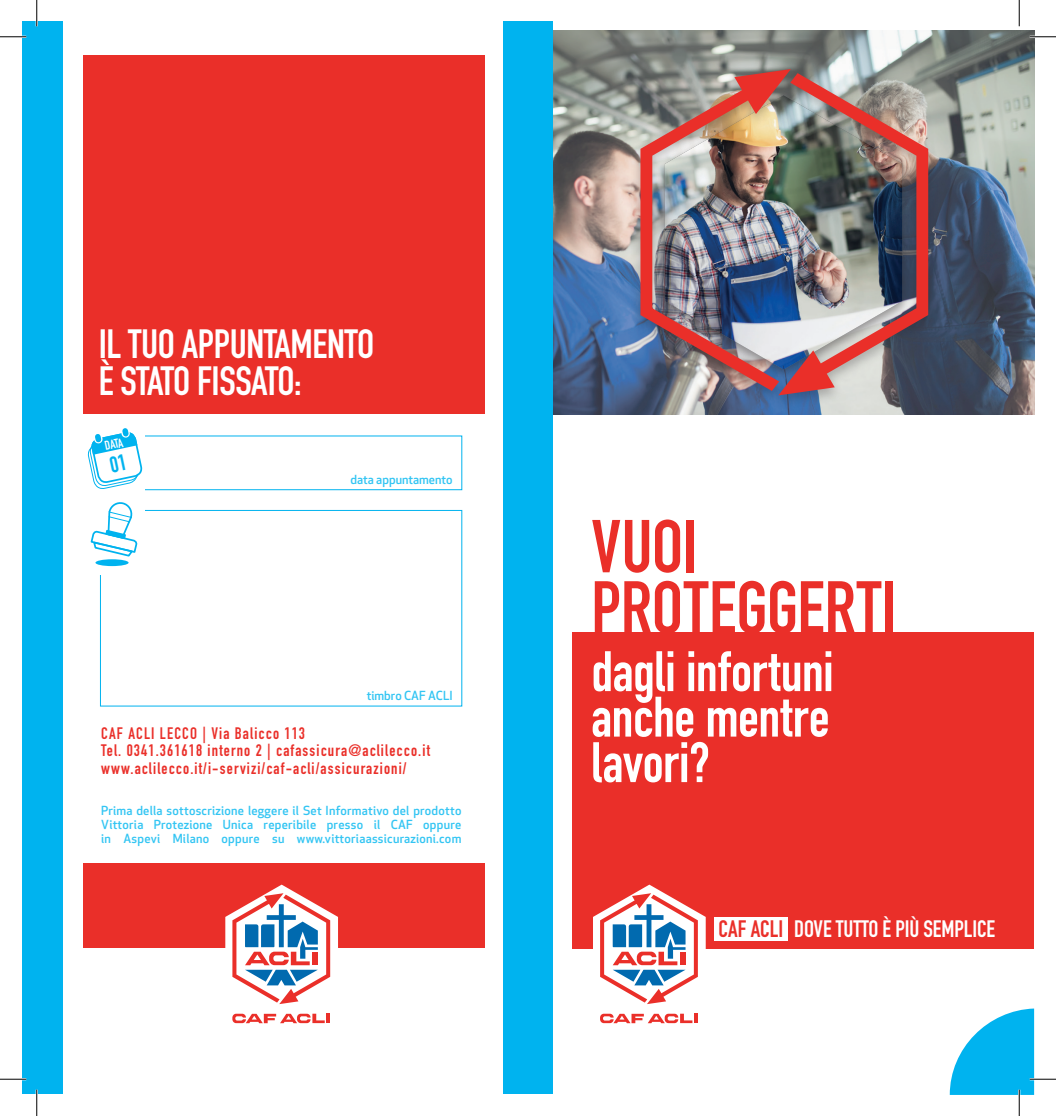
<style>
.page{position:relative;width:1056px;height:1116px;background:#fff}
.page>*{position:absolute;margin:0;border:0;box-sizing:border-box;transform-origin:0 0}
.t1{font:700 73.5px/61.2px "DIN Condensed";color:#ea2f29}
.t2{font:700 56px/45.5px "DIN Condensed";letter-spacing:-.005em;color:#fff;text-align:justify}
.t3{font:700 40.25px/36.8px "DIN Condensed";letter-spacing:-.01em;color:#fff}
.t4{font:700 23.45px "DIN Condensed";letter-spacing:-.005em;color:#fff}
.t5{font:700 16.45px/17.5px "DIN Condensed";letter-spacing:.07em;color:#ea2f29}
.t6{font:700 12.6px "DIN Condensed";color:#fff}
.t7{font:500 12.25px/14px "Apex New";letter-spacing:.02em;color:#33c5f3;text-align:justify}
.t8{font:500 12.25px "Apex New";color:#33c5f3}
.s1{color:#ea2f29}
</style>
<div class="page">
<img style="left:553px;top:30px;width:481px;height:384px">
<div style="left:630px;top:64px;width:309px;height:346px;background:#231f20;opacity:.3"></div>
<img style="left:640px;top:69px;width:151px;height:322px">
<img style="left:778px;top:73px;width:150px;height:322px">
<div style="left:503px;top:22px;width:50px;height:1071px;background:#00b3ef"></div>
<div style="left:22px;top:22px;width:41px;height:1071px;background:#00b3ef"></div>
<div style="left:572px;top:632px;width:462px;height:316px;background:#ea2f29"></div>
<svg style="left:593px;top:884px;width:113px;height:139px"></svg>
<div style="left:714px;top:916px;width:74px;height:24px;background:#fff"></div>
<div style="left:83px;top:863px;width:401px;height:84px;background:#ea2f29"></div>
<svg style="left:225px;top:884px;width:113px;height:139px"></svg>
<div style="left:83px;top:55px;width:401px;height:359px;background:#ea2f29"></div>
<div style="left:100px;top:435px;width:362px;height:55px;border:1px solid #00b3ef"></div>
<div style="left:71px;top:415px;width:74px;height:82px;background:#fff"></div>
<div style="left:100px;top:510px;width:362px;height:196px;border:1px solid #00b3ef"></div>
<div style="left:88px;top:496px;width:57px;height:78px;background:#fff"></div>
<div style="left:95px;top:559px;width:34px;height:7px;background:#00b3ef;border-radius:50%"></div>
<svg style="left:90px;top:502px;width:47px;height:55px"></svg>
<hr style="left:0;top:36px;width:26px;height:2px;background:#fff">
<hr style="left:1029px;top:36px;width:27px;height:2px;background:#fff">
<hr style="left:0;top:1077px;width:26px;height:3px;background:#fff">
<hr style="left:36px;top:0;width:2px;height:26px;background:#fff">
<hr style="left:36px;top:1089px;width:2px;height:26px;background:#fff">
<svg style="left:0;top:36px;width:26px;height:1px"></svg>
<svg style="left:1029px;top:36px;width:27px;height:1px"></svg>
<svg style="left:0;top:1078px;width:26px;height:1px"></svg>
<svg style="left:36px;top:0;width:1px;height:26px"></svg>
<svg style="left:36px;top:1089px;width:1px;height:26px"></svg>
<svg style="left:1019px;top:0;width:1px;height:26px"></svg>
<svg style="left:950px;top:1008px;width:106px;height:107px"></svg>
<svg style="left:87px;top:428px;width:56px;height:61px"></svg>
<h3 class="t3" style="left:99px;top:325px;width:277px">IL TUO APPUNTAMENTO<br>È STATO FISSATO:</h3>
<p class="t6" style="left:103px;top:437px;width:20px;rotate:-12deg">DATA</p>
<p class="t8" style="left:350px;top:471px;width:104px">data appuntamento</p>
<p class="t8" style="left:367px;top:687px;width:88px">timbro CAF ACLI</p>
<h3 class="t5" style="left:101px;top:724px;width:330px">CAF ACLI LECCO | Via Balicco 113<br>Tel. 0341.361618 interno 2 | cafassicura@aclilecco.it www.aclilecco.it/i-servizi/caf-acli/assicurazioni/</h3>
<p class="t7" style="left:101px;top:803px;width:362px">Prima della sottoscrizione leggere il Set Informativo del prodotto Vittoria Protezione Unica reperibile presso il CAF oppure in Aspevi Milano oppure su www.vittoriaassicurazioni.com</p>
<h1 class="t1" style="left:591px;top:515px;width:307px">VUOI<br>PROTEGGERTI</h1>
<h2 class="t2" style="left:591px;top:648px;width:244px">dagli infortuni anche mentre lavori?</h2>
<h3 class="t4" style="left:718px;top:913px;width:278px"><span class="s1">CAF ACLI</span> DOVE TUTTO È PIÙ SEMPLICE</h3>
</div>
